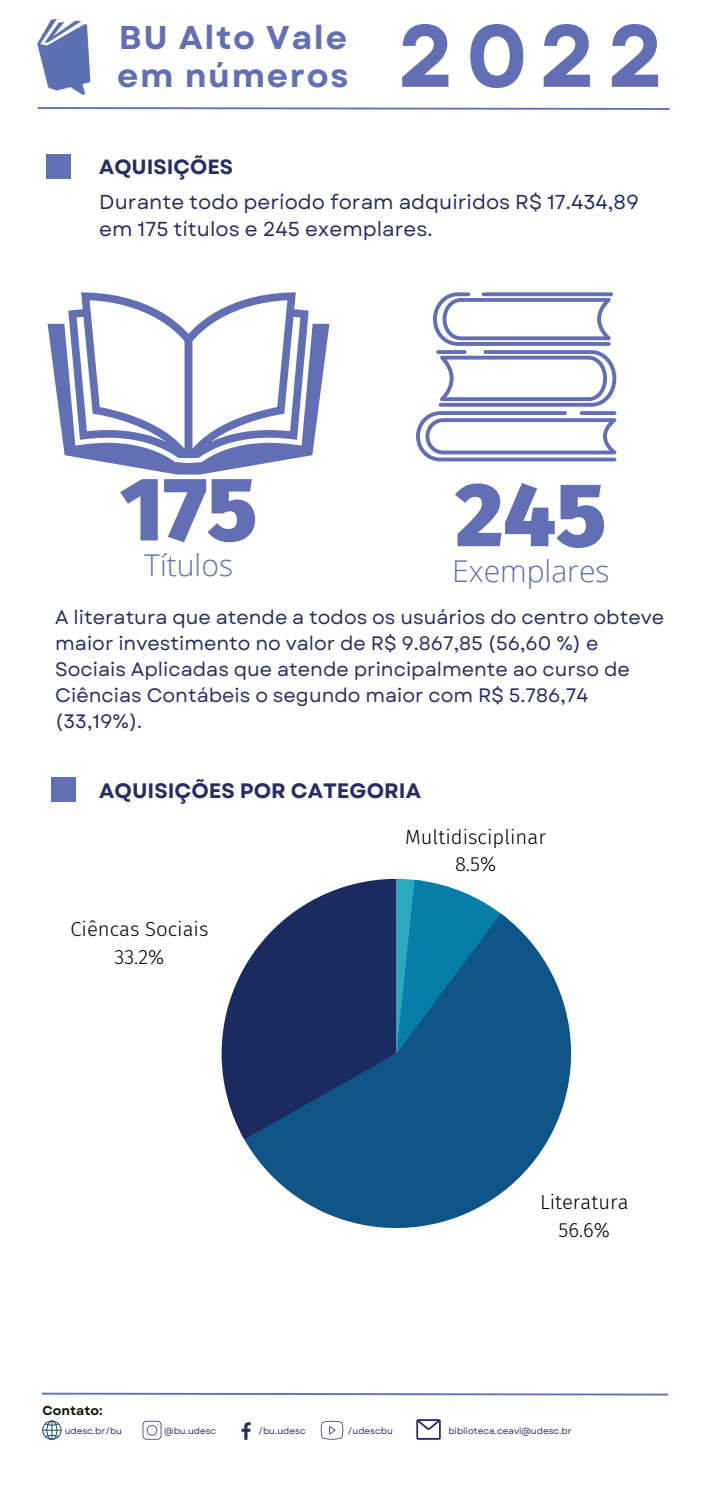
<style>
.page{position:relative;width:702px;height:1489px;background:#fff}
.page>*{position:absolute;margin:0;border:0;box-sizing:border-box;transform-origin:0 0}
.t1{font:900 90.25px "Fira Sans";color:#626fb4}
.t2{font:700 88px "Garet";color:#626fb4}
.t3{font:700 33px/37.5px "Garet";letter-spacing:.05em;color:#626fb4}
.t4{font:300 30px "Open Sans";color:#626fb4}
.t5{font:700 21px "Garet";color:#282e64}
.t6{font:700 20.5px "Garet";color:#282e64}
.t7{font:20.25px/27px "Garet";color:#282e64}
.t8{font:300 20.25px/27.8px "Fira Sans";color:#000;text-align:center}
.t9{font:19.5px/26px "Garet";color:#282e64}
.t10{font:700 13px "Garet";color:#0f1e05}
.t11{font:9px "Garet";color:#282e64}
</style>
<div class="page">
<svg style="left:37px;top:107px;width:633px;height:3px;background:#9ca4cf"></svg>
<svg style="left:41px;top:1392px;width:627px;height:4px"></svg>
<div style="left:42px;top:1421px;width:19px;height:18px;border:1px solid #1e496f;border-radius:50%"></div>
<svg style="left:43px;top:1421px;width:18px;height:18px"></svg>
<svg style="left:142px;top:1421px;width:19px;height:18px"></svg>
<svg style="left:241px;top:1422px;width:9px;height:18px"></svg>
<svg style="left:320px;top:1421px;width:23px;height:18px"></svg>
<svg style="left:416px;top:1419px;width:24px;height:21px"></svg>
<img style="left:38px;top:19px;width:53px;height:75px">
<svg style="left:416px;top:292px;width:200px;height:169px"></svg>
<svg style="left:48px;top:324px;width:281px;height:150px"></svg>
<svg style="left:68px;top:292px;width:240px;height:166px"></svg>
<svg style="left:396px;top:879px;width:104px;height:34px"></svg>
<svg style="left:244px;top:913px;width:326px;height:315px;fill:#0f5487"></svg>
<svg style="left:221px;top:879px;width:175px;height:260px;fill:#1a2b5f"></svg>
<div style="left:46px;top:154px;width:24px;height:24px;background:#626fb5"></div>
<div style="left:52px;top:777px;width:24px;height:25px;background:#626fb5"></div>
<h3 class="t3" style="left:117px;top:19px;width:232px">BU Alto Vale em números</h3>
<h2 class="t2" style="left:397px;top:-7px;width:268px">2022</h2>
<p class="t6" style="left:99px;top:152px;width:135px">AQUISIÇÕES</p>
<p class="t7" style="left:99px;top:189px;width:541px">Durante todo período foram adquiridos R$ 17.434,89 em 175 títulos e 245 exemplares.</p>
<h1 class="t1" style="left:120px;top:456px;width:139px">175</h1>
<h3 class="t4" style="left:144px;top:544px;width:90px">Títulos</h3>
<h1 class="t1" style="left:455px;top:462px;width:152px">245</h1>
<h3 class="t4" style="left:452px;top:550px;width:159px">Exemplares</h3>
<p class="t9" style="left:55px;top:604px;width:610px">A literatura que atende a todos os usuários do centro obteve maior investimento no valor de R$ 9.867,85 (56,60 %) e Sociais Aplicadas que atende principalmente ao curso de Ciências Contábeis o segundo maior com R$ 5.786,74 (33,19%).</p>
<p class="t5" style="left:99px;top:775px;width:323px">AQUISIÇÕES POR CATEGORIA</p>
<p class="t8" style="left:70px;top:916px;width:140px">Ciêncas Sociais<br>33.2%</p>
<p class="t10" style="left:42px;top:1401px;width:61px">Contato:</p>
<p class="t8" style="left:405px;top:823px;width:142px">Multidisciplinar<br>8.5%</p>
<p class="t8" style="left:539px;top:1188px;width:90px">Literatura<br>56.6%</p>
<p class="t11" style="left:65px;top:1424px;width:59px">udesc.br/bu</p>
<p class="t11" style="left:164px;top:1424px;width:54px">@bu.udesc</p>
<p class="t11" style="left:258px;top:1424px;width:49px">/bu.udesc</p>
<p class="t11" style="left:348px;top:1424px;width:46px">/udescbu</p>
<p class="t11" style="left:448px;top:1424px;width:125px">biblioteca.ceavi@udesc.br</p>
</div>
